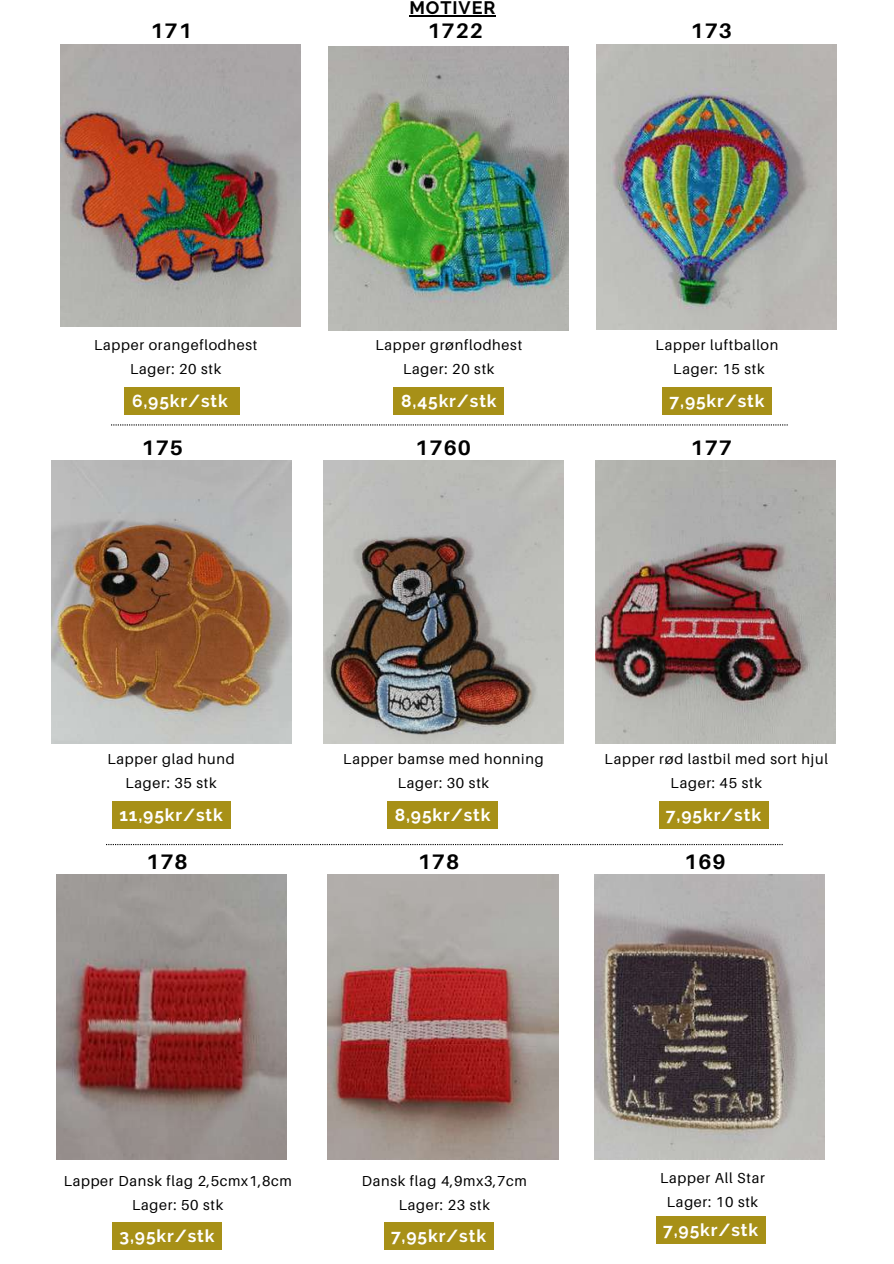
<style>
.page{position:relative;width:894px;height:1264px;background:#fff}
.page>*{position:absolute;margin:0;border:0;box-sizing:border-box;transform-origin:0 0}
.t1{font:700 21px "Aileron";letter-spacing:.05em;color:#000}
.t2{font:700 18px "Raleway";letter-spacing:.05em;color:#000}
.t3{font:700 17.4px "Raleway";letter-spacing:.05em;color:#fff}
.t4{font:14.4px/23.7px "Aileron";letter-spacing:.05em;color:#000;text-align:center}
</style>
<div class="page">
<svg style="left:111px;top:424px;width:676px;height:1px"></svg>
<img style="left:51px;top:461px;width:240px;height:282px">
<img style="left:323px;top:461px;width:240px;height:282px">
<img style="left:595px;top:461px;width:240px;height:282px">
<img style="left:56px;top:875px;width:231px;height:284px">
<svg style="left:106px;top:844px;width:676px;height:1px"></svg>
<img style="left:60px;top:44px;width:240px;height:282px">
<img style="left:596px;top:45px;width:240px;height:284px">
<img style="left:328px;top:46px;width:240px;height:285px">
<img style="left:327px;top:875px;width:231px;height:284px">
<img style="left:594px;top:875px;width:230px;height:284px">
<div style="left:112px;top:800px;width:118px;height:28px;background:#a79017"></div>
<div style="left:387px;top:800px;width:110px;height:28px;background:#a79017"></div>
<div style="left:658px;top:800px;width:110px;height:28px;background:#a79017"></div>
<div style="left:112px;top:1222px;width:110px;height:27px;background:#a79017"></div>
<div style="left:125px;top:387px;width:115px;height:27px;background:#a79017"></div>
<div style="left:662px;top:387px;width:109px;height:27px;background:#a79017"></div>
<div style="left:393px;top:387px;width:111px;height:27px;background:#a79017"></div>
<hr style="left:409px;top:15px;width:87px;height:1px;background:#000">
<div style="left:383px;top:1222px;width:110px;height:27px;background:#a79017"></div>
<div style="left:655px;top:1216px;width:110px;height:27px;background:#a79017"></div>
<h1 class="t1" style="left:150px;top:18px;width:43px">171</h1>
<p class="t2" style="left:409px;top:-3px;width:87px">MOTIVER</p>
<h1 class="t1" style="left:427px;top:18px;width:57px">1722</h1>
<h1 class="t1" style="left:690px;top:18px;width:43px">173</h1>
<p class="t4" style="left:94px;top:333px;width:165px">Lapper orangeflodhest<br>Lager: 20 stk</p>
<p class="t4" style="left:375px;top:333px;width:148px">Lapper grønflodhest<br>Lager: 20 stk</p>
<p class="t4" style="left:655px;top:333px;width:124px">Lapper luftballon<br>Lager: 15 stk</p>
<p class="t3" style="left:132px;top:390px;width:97px">6,95kr/stk</p>
<p class="t3" style="left:401px;top:390px;width:97px">8,45kr/stk</p>
<p class="t3" style="left:669px;top:390px;width:96px">7,95kr/stk</p>
<h1 class="t1" style="left:141px;top:434px;width:43px">175</h1>
<h1 class="t1" style="left:415px;top:434px;width:57px">1760</h1>
<h1 class="t1" style="left:690px;top:434px;width:43px">177</h1>
<p class="t4" style="left:107px;top:746px;width:129px">Lapper glad hund<br>Lager: 35 stk</p>
<p class="t4" style="left:343px;top:746px;width:202px">Lapper bamse med honning<br>Lager: 30 stk</p>
<p class="t4" style="left:604px;top:746px;width:225px">Lapper rød lastbil med sort hjul<br>Lager: 45 stk</p>
<p class="t3" style="left:119px;top:804px;width:105px">11,95kr/stk</p>
<p class="t3" style="left:394px;top:804px;width:97px">8,95kr/stk</p>
<p class="t3" style="left:665px;top:804px;width:96px">7,95kr/stk</p>
<h1 class="t1" style="left:146px;top:848px;width:43px">178</h1>
<h1 class="t1" style="left:417px;top:848px;width:43px">178</h1>
<h1 class="t1" style="left:684px;top:848px;width:43px">169</h1>
<p class="t4" style="left:64px;top:1168px;width:230px">Lapper Dansk flag 2,5cmx1,8cm<br>Lager: 50 stk</p>
<p class="t4" style="left:361px;top:1168px;width:167px">Dansk flag 4,9mx3,7cm<br>Lager: 23 stk</p>
<p class="t4" style="left:660px;top:1165px;width:106px">Lapper All Star<br>Lager: 10 stk</p>
<p class="t3" style="left:119px;top:1225px;width:96px">3,95kr/stk</p>
<p class="t3" style="left:391px;top:1225px;width:96px">7,95kr/stk</p>
<p class="t3" style="left:662px;top:1219px;width:96px">7,95kr/stk</p>
</div>
